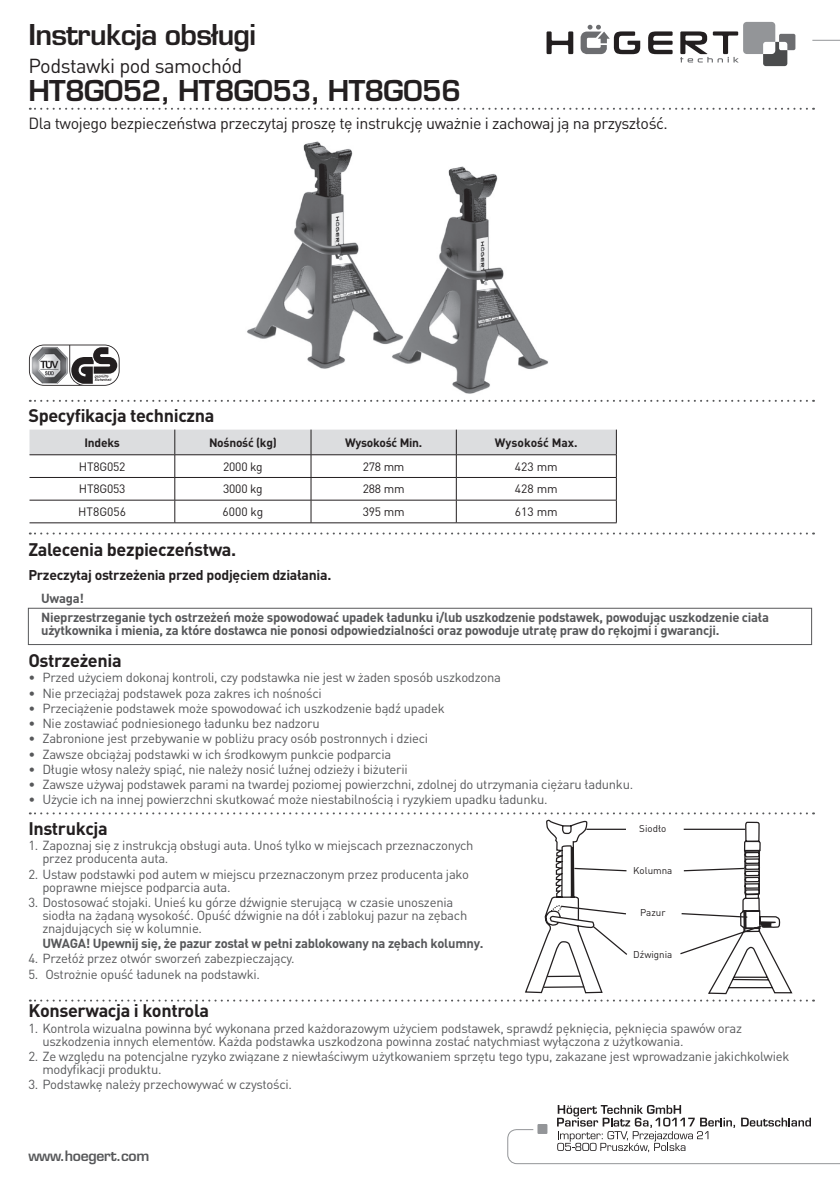
<style>
.page{position:relative;width:840px;height:1191px;background:#fff}
.page>*{position:absolute;margin:0;border:0;box-sizing:border-box;transform-origin:0 0}
.t1{font:700 28px "Euromode";letter-spacing:-.025em;color:#231f20}
.t2{font:20px "DIN Pro";letter-spacing:-.025em;color:#231f20}
.t3{font:700 18px "DIN Pro";letter-spacing:-.02em;color:#231f20}
.t4{font:16px "DIN Pro";letter-spacing:-.025em;color:#231f20}
.t5{font:700 14px "DIN Pro";letter-spacing:-.02em;color:#231f20}
.t6{font:700 14px "Euromode";letter-spacing:-.02em;color:#57585a}
.t7{font:13px/13px "DIN Pro";letter-spacing:-.02em;color:#57585a}
.t8{font:700 13px/19.6px "DIN Pro";letter-spacing:-.02em;color:#57585a}
.t9{font:12px "DIN Pro";letter-spacing:-.02em;color:#231f20}
.t10{font:700 12px "DIN Pro";letter-spacing:-.02em;color:#231f20}
.t11{font:700 12px "DIN Pro";color:#231f20}
.t12{font:12px "DIN Pro";color:#231f20}
.t13{font:9.8px "DIN Pro";color:#231f20}
</style>
<div class="page">
<svg style="left:30px;top:400px;width:772px;height:2px"></svg>
<svg style="left:30px;top:532px;width:776px;height:2px"></svg>
<svg style="left:30px;top:812px;width:776px;height:2px"></svg>
<svg style="left:30px;top:108px;width:772px;height:2px"></svg>
<svg style="left:812px;top:40px;width:27px;height:1px"></svg>
<svg style="left:648px;top:31px;width:24px;height:23px"></svg>
<svg style="left:603px;top:31px;width:37px;height:23px"></svg>
<svg style="left:680px;top:22px;width:115px;height:44px"></svg>
<hr style="left:29px;top:522px;width:146px;height:1px;background:#231f20">
<hr style="left:175px;top:522px;width:136px;height:1px;background:#231f20">
<hr style="left:311px;top:522px;width:145px;height:1px;background:#231f20">
<hr style="left:456px;top:522px;width:160px;height:1px;background:#231f20">
<svg style="left:29px;top:429px;width:587px;height:93px"></svg>
<img style="left:247px;top:141px;width:143px;height:228px">
<img style="left:390px;top:166px;width:133px;height:228px">
<div style="left:28px;top:608px;width:783px;height:37px;border:1px solid #57585a"></div>
<svg style="left:507px;top:1117px;width:332px;height:47px"></svg>
<svg style="left:523px;top:24px;width:80px;height:791px"></svg>
<svg style="left:542px;top:560px;width:238px;height:605px"></svg>
<svg style="left:30px;top:828px;width:776px;height:173px"></svg>
<svg style="left:29px;top:344px;width:90px;height:42px"></svg>
<img style="left:32px;top:347px;width:37px;height:37px">
<h1 class="t1" style="left:28px;top:18px;width:229px">Instrukcja obsługi</h1>
<h2 class="t2" style="left:28px;top:52px;width:215px">Podstawki pod samochód</h2>
<h1 class="t1" style="left:28px;top:74px;width:434px">HT8G052, HT8G053, HT8G056</h1>
<p class="t4" style="left:28px;top:113px;width:640px">Dla twojego bezpieczeństwa przeczytaj proszę tę instrukcję uważnie i zachowaj ją na przyszłość.</p>
<h3 class="t3" style="left:28px;top:403px;width:187px">Specyfikacja techniczna</h3>
<p class="t10" style="left:84px;top:434px;width:37px">Indeks</p>
<p class="t10" style="left:209px;top:434px;width:69px">Nośność (kg)</p>
<p class="t10" style="left:345px;top:434px;width:79px">Wysokość Min.</p>
<p class="t11" style="left:494px;top:434px;width:84px">Wysokość Max.</p>
<p class="t9" style="left:79px;top:458px;width:48px">HT8G052</p>
<p class="t9" style="left:223px;top:458px;width:41px">2000 kg</p>
<p class="t9" style="left:362px;top:458px;width:43px">278 mm</p>
<p class="t9" style="left:514px;top:458px;width:44px">423 mm</p>
<p class="t9" style="left:79px;top:481px;width:48px">HT8G053</p>
<p class="t9" style="left:223px;top:481px;width:41px">3000 kg</p>
<p class="t9" style="left:362px;top:481px;width:43px">288 mm</p>
<p class="t9" style="left:514px;top:481px;width:44px">428 mm</p>
<p class="t12" style="left:78px;top:503px;width:49px">HT8G056</p>
<p class="t9" style="left:222px;top:503px;width:42px">6000 kg</p>
<p class="t9" style="left:362px;top:503px;width:43px">395 mm</p>
<p class="t9" style="left:514px;top:503px;width:44px">613 mm</p>
<h3 class="t3" style="left:28px;top:537px;width:209px">Zalecenia bezpieczeństwa.</h3>
<p class="t5" style="left:28px;top:565px;width:304px">Przeczytaj ostrzeżenia przed podjęciem działania.</p>
<p class="t8" style="left:41px;top:587px;width:729px">Uwaga!<br>Nieprzestrzeganie tych ostrzeżeń może spowodować upadek ładunku i/lub uszkodzenie podstawek, powodując uszkodzenie ciała</p>
<p class="t8" style="left:41px;top:620px;width:679px">użytkownika i mienia, za które dostawca nie ponosi odpowiedzialności oraz powoduje utratę praw do rękojmi i gwarancji.</p>
<h3 class="t3" style="left:28px;top:648px;width:95px">Ostrzeżenia</h3>
<p class="t7" style="left:28px;top:670px;width:474px">• Przed użyciem dokonaj kontroli, czy podstawka nie jest w żaden sposób uszkodzona</p>
<p class="t7" style="left:28px;top:686px;width:295px">• Nie przeciążaj podstawek poza zakres ich nośności</p>
<p class="t7" style="left:28px;top:701px;width:417px">• Przeciążenie podstawek może spowodować ich uszkodzenie bądź upadek</p>
<p class="t7" style="left:28px;top:716px;width:293px">• Nie zostawiać podniesionego ładunku bez nadzoru</p>
<p class="t7" style="left:28px;top:731px;width:401px">• Zabronione jest przebywanie w pobliżu pracy osób postronnych i dzieci</p>
<p class="t7" style="left:28px;top:747px;width:364px">• Zawsze obciążaj podstawki w ich środkowym punkcie podparcia</p>
<p class="t7" style="left:28px;top:762px;width:381px">• Długie włosy należy spiąć, nie należy nosić luźnej odzieży i biżuterii</p>
<p class="t7" style="left:28px;top:777px;width:606px">• Zawsze używaj podstawek parami na twardej poziomej powierzchni, zdolnej do utrzymania ciężaru ładunku.</p>
<p class="t7" style="left:28px;top:792px;width:520px">• Użycie ich na innej powierzchni skutkować może niestabilnością i ryzykiem upadku ładunku.</p>
<h3 class="t3" style="left:28px;top:816px;width:81px">Instrukcja</h3>
<p class="t7" style="left:42px;top:838px;width:432px;text-indent:-14px">1. Zapoznaj się z instrukcją obsługi auta. Unoś tylko w miejscach przeznaczonych przez producenta auta.</p>
<p class="t7" style="left:42px;top:867px;width:428px;text-indent:-14px">2. Ustaw podstawki pod autem w miejscu przeznaczonym przez producenta jako poprawne miejsce podparcia auta.</p>
<p class="t7" style="left:42px;top:895px;width:426px;text-indent:-14px">3. Dostosować stojaki. Unieś ku górze dźwignie sterującą w czasie unoszenia siodła na żądaną wysokość. Opuść dźwignie na dół i zablokuj pazur na zębach znajdujących się w kolumnie.</p>
<p class="t8" style="left:42px;top:933px;width:442px">UWAGA! Upewnij się, że pazur został w pełni zablokowany na zębach kolumny.</p>
<p class="t7" style="left:28px;top:951px;width:267px">4. Przełóż przez otwór sworzeń zabezpieczający.</p>
<p class="t7" style="left:28px;top:967px;width:233px">5. Ostrożnie opuść ładunek na podstawki.</p>
<h3 class="t3" style="left:28px;top:998px;width:182px">Konserwacja i kontrola</h3>
<p class="t7" style="left:42px;top:1021px;width:700px;text-indent:-14px">1. Kontrola wizualna powinna być wykonana przed każdorazowym użyciem podstawek, sprawdź pęknięcia, pęknięcia spawów oraz uszkodzenia innych elementów. Każda podstawka uszkodzona powinna zostać natychmiast wyłączona z użytkowania.</p>
<p class="t7" style="left:42px;top:1049px;width:748px;text-indent:-14px">2. Ze względu na potencjalne ryzyko związane z niewłaściwym użytkowaniem sprzętu tego typu, zakazane jest wprowadzanie jakichkolwiek modyfikacji produktu.</p>
<p class="t7" style="left:28px;top:1077px;width:265px">3. Podstawkę należy przechowywać w czystości.</p>
<p class="t13" style="left:639px;top:822px;width:29px">Siodło</p>
<p class="t13" style="left:633px;top:863px;width:41px">Kolumna</p>
<p class="t13" style="left:639px;top:905px;width:27px">Pazur</p>
<p class="t13" style="left:633px;top:947px;width:41px">Dźwignia</p>
<p class="t6" style="left:28px;top:1147px;width:122px">www.hoegert.com</p>
</div>
